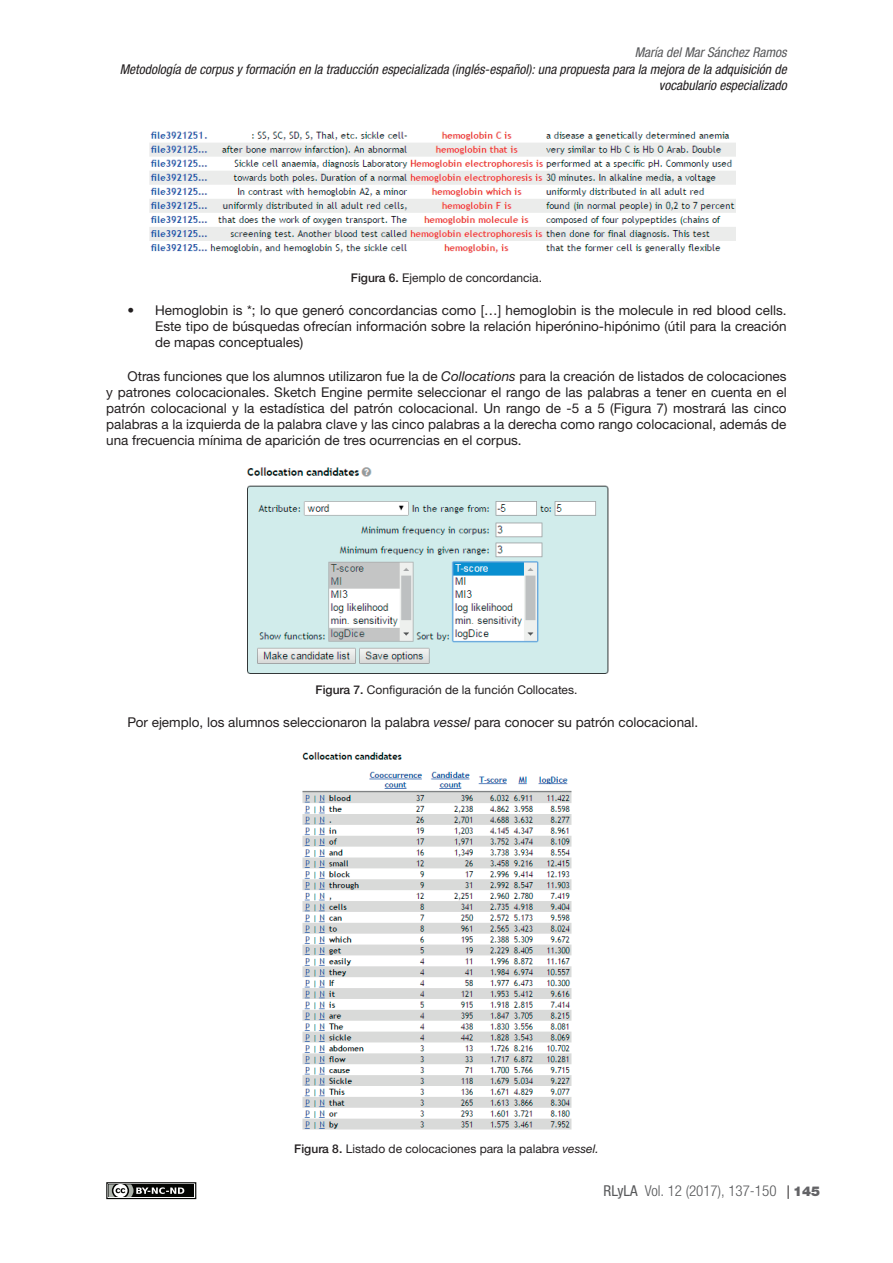
<style>
.page{position:relative;width:893px;height:1263px;background:#fff}
.page>*{position:absolute;margin:0;border:0;box-sizing:border-box;transform-origin:0 0}
.t1{font:300 condensed 15px "Helvetica Neue LTW1 G";color:#57585a}
.RLYLA_TEXTO_CAST{font:13.5px/16.2px "Helvetica Neue LTW1 G";color:#231f20;text-align:justify}
.t2{font:italic condensed 13.5px/16.2px "Helvetica Neue LTW1 G";color:#231f20;text-align:right}
.t3{font:italic condensed 13.5px "Helvetica Neue LTW1 G";color:#57585a}
.RLYLA_TITULO_IMAGEN{font:12px "Helvetica Neue LTW1 G";color:#231f20}
.s1{font-weight:500}
.s2{font-style:italic}
.s3{font-weight:400}
.s4{font-weight:400;font-stretch:normal;font-size:13.5px;color:#231f20}
.s5{font-weight:900;font-stretch:normal;font-size:13.5px;color:#636366}
</style>
<div class="page">
<img style="left:149px;top:131px;width:587px;height:122px">
<img style="left:247px;top:467px;width:362px;height:207px">
<img style="left:302px;top:752px;width:270px;height:378px">
<div style="left:106px;top:1182px;width:90px;height:17px;border:1px solid #040503"></div>
<div style="left:109px;top:1184px;width:85px;height:13px;background:#040503"></div>
<svg style="left:106px;top:1182px;width:78px;height:18px"></svg>
<p class="t3" style="left:635px;top:45px;width:153px">María del Mar Sánchez Ramos</p>
<p class="t2" style="left:120px;top:61px;width:668px">Metodología de corpus y formación en la traducción especializada (inglés-español): una propuesta para la mejora de la adquisición de vocabulario especializado</p>
<p class="RLYLA_TITULO_IMAGEN" style="left:351px;top:270px;width:193px"><span class="s1">Figura 6.</span> Ejemplo de concordancia.</p>
<p class="RLYLA_TEXTO_CAST" style="left:155px;top:302px;width:633px;text-indent:-28px">• Hemoglobin is *; lo que generó concordancias como […] hemoglobin is the molecule in red blood cells.<br>Este tipo de búsquedas ofrecían información sobre la relación hiperónino-hipónimo (útil para la creación de mapas conceptuales)</p>
<p class="RLYLA_TEXTO_CAST" style="left:106px;top:368px;width:682px;text-indent:21px">Otras funciones que los alumnos utilizaron fue la de <span class="s2">Collocations</span> para la creación de listados de colocaciones y patrones colocacionales. Sketch Engine permite seleccionar el rango de las palabras a tener en cuenta en el patrón colocacional y la estadística del patrón colocacional. Un rango de -5 a 5 (Figura 7) mostrará las cinco palabras a la izquierda de la palabra clave y las cinco palabras a la derecha como rango colocacional, además de una frecuencia mínima de aparición de tres ocurrencias en el corpus.</p>
<p class="RLYLA_TITULO_IMAGEN" style="left:316px;top:682px;width:263px"><span class="s1">Figura 7.</span> Configuración de la función Collocates.</p>
<p class="RLYLA_TEXTO_CAST" style="left:128px;top:714px;width:572px">Por ejemplo, los alumnos seleccionaron la palabra <span class="s2">vessel</span> para conocer su patrón colocacional.</p>
<p class="RLYLA_TITULO_IMAGEN" style="left:294px;top:1141px;width:306px"><span class="s1">Figura 8.</span> Listado de colocaciones para la palabra <span class="s2">vessel.</span></p>
<p class="t1" style="left:604px;top:1182px;width:218px"><span class="s3">RLyLA</span> Vol. 12 (2017), 137-150 <span class="s4">|</span> <span class="s5">145</span></p>
</div>
